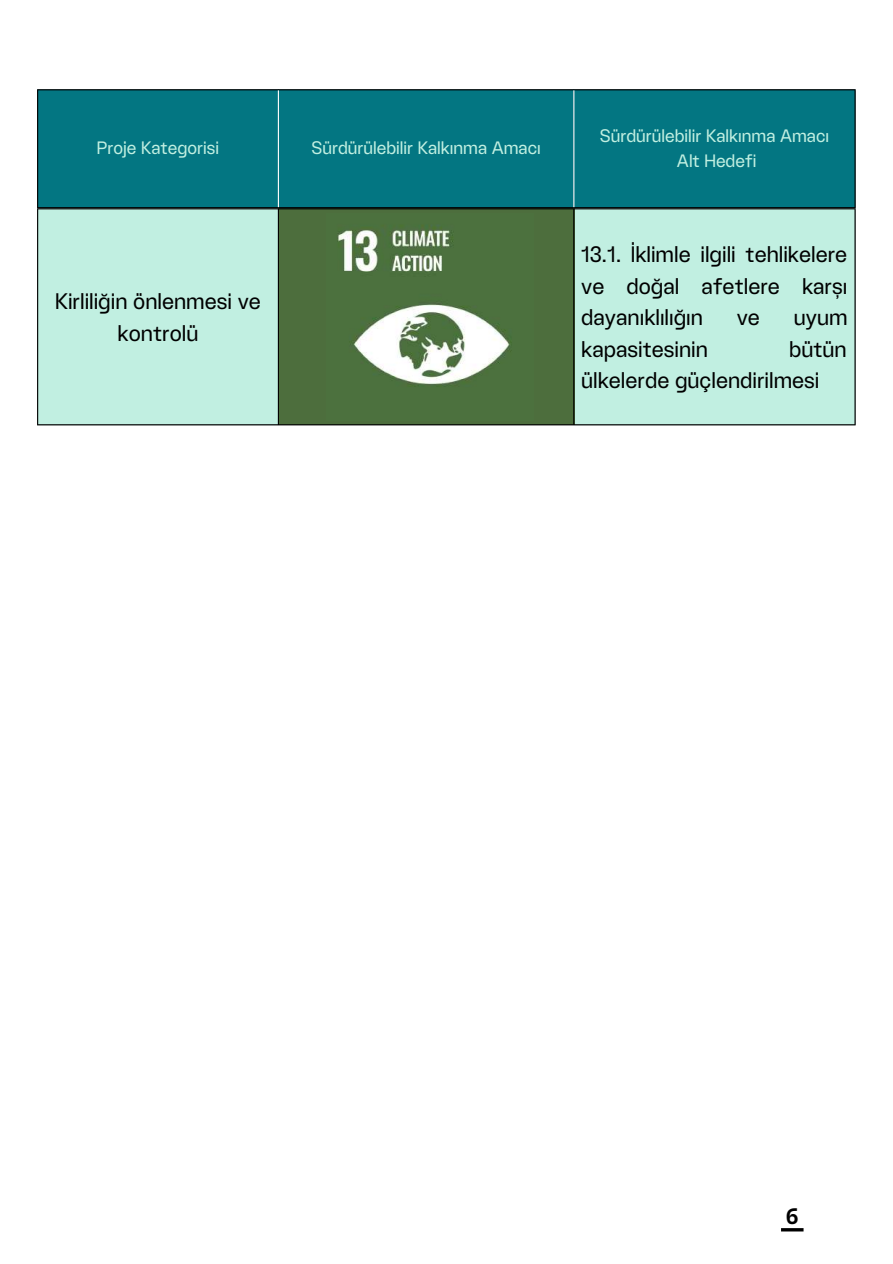
<style>
.page{position:relative;width:893px;height:1264px;background:#fff}
.page>*{position:absolute;margin:0;border:0;box-sizing:border-box;transform-origin:0 0}
.t1{font:600 22.5px/31.5px "Wasa";color:#000;text-align:center}
.t2{font:700 22.5px "Wasa";color:#000}
.t3{font:600 18px/24.8px "Wasa";color:#c1efe1;text-align:center}
</style>
<div class="page">
<div style="left:38px;top:90px;width:816px;height:117px;background:#037682"></div>
<hr style="left:37px;top:90px;width:1px;height:117px;background:#000">
<hr style="left:854px;top:90px;width:1px;height:117px;background:#000">
<hr style="left:37px;top:89px;width:818px;height:1px;background:#000">
<hr style="left:37px;top:207px;width:818px;height:1px;background:#000">
<hr style="left:278px;top:90px;width:1px;height:117px;background:#fff">
<hr style="left:573px;top:90px;width:1px;height:117px;background:#fff">
<div style="left:38px;top:209px;width:816px;height:215px;background:#c1efe1"></div>
<div style="left:278px;top:208px;width:296px;height:217px;background:#4d6e3d"></div>
<hr style="left:37px;top:209px;width:1px;height:215px;background:#000">
<hr style="left:278px;top:209px;width:1px;height:215px;background:#000">
<hr style="left:573px;top:209px;width:1px;height:215px;background:#000">
<hr style="left:854px;top:209px;width:1px;height:215px;background:#000">
<hr style="left:37px;top:208px;width:818px;height:1px;background:#000">
<hr style="left:37px;top:424px;width:818px;height:1px;background:#000">
<img style="left:337px;top:225px;width:174px;height:162px">
<hr style="left:781px;top:1228px;width:22px;height:3px;background:#000">
<p class="t3" style="left:97px;top:135px;width:121px">Proje Kategorisi</p>
<p class="t3" style="left:311px;top:135px;width:231px">Sürdürülebilir Kalkınma Amacı</p>
<p class="t1" style="left:55px;top:285px;width:207px">Kirliliğin önlenmesi ve kontrolü</p>
<p class="t3" style="left:599px;top:123px;width:231px">Sürdürülebilir Kalkınma Amacı<br>Alt Hedefi</p>
<p class="t1" style="left:581px;top:238px;width:268px;text-align:justify">13.1. İklimle ilgili tehlikelere ve doğal afetlere karşı dayanıklılığın</p>
<p class="t1" style="left:736px;top:301px;width:25px">ve</p>
<p class="t1" style="left:793px;top:301px;width:55px">uyum</p>
<p class="t1" style="left:581px;top:332px;width:267px;text-align:left;text-indent:208px">bütün ülkelerde güçlendirilmesi</p>
<p class="t1" style="left:581px;top:332px;width:128px">kapasitesinin</p>
<p class="t2" style="left:786px;top:1201px;width:14px">6</p>
</div>
